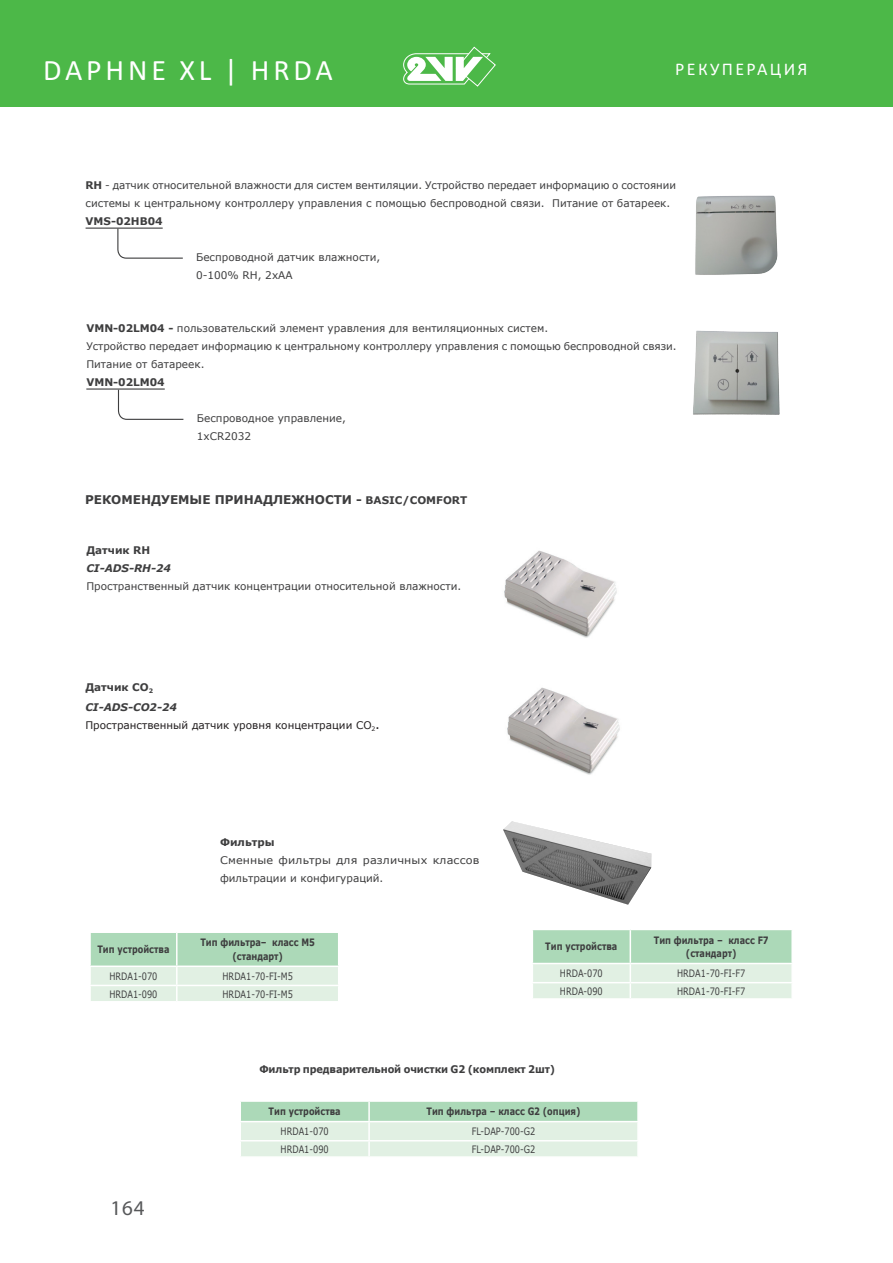
<style>
.page{position:relative;width:893px;height:1263px;background:#fff}
.page>*{position:absolute;margin:0;border:0;box-sizing:border-box;transform-origin:0 0}
.t1{font:30px "Calibri";letter-spacing:.13em;color:#fff}
.t2{font:21px "Myriad Pro";color:#57585a}
.t3{font:18px "Calibri";letter-spacing:.13em;color:#fff}
.t4{font:16.5px "Calibri";color:#231f20}
.Titulek_TM{font:700 12px "Verdana";color:#3e3e3f}
.t5{font:10.5px/18px "Verdana";color:#3e3e3f}
.t6{font:10.5px/18px "Verdana";color:#3e3e3f;scale:1.07 1}
.t7{font:700 10.5px "Verdana";letter-spacing:-.01em;color:#3e3e3f}
.t8{font:700 10.5px "Verdana";letter-spacing:-.01em;color:#3e3e3f;scale:.93 1}
.t9{font:10.5px "Verdana";color:#231f20}
.t10{font:italic 700 10.5px "Verdana";color:#3e3e3f}
.Tabulky_text{font:10.2px "Verdana";color:#3e3e3f;scale:.8 1}
.Tabulky_zahlavi{font:700 10.2px/13.5px "Verdana";color:#3e3e3f;text-align:center;scale:.8 1}
.s1{font-weight:700}
.s2{font-size:10.5px}
</style>
<div class="page">
<div style="left:0;top:0;width:893px;height:107px;background:#4cb848"></div>
<svg style="left:403px;top:46px;width:93px;height:41px"></svg>
<svg style="left:90px;top:932px;width:249px;height:69px;background:#cae6d0"></svg>
<svg style="left:533px;top:929px;width:259px;height:69px;background:#cae6d0"></svg>
<img style="left:503px;top:821px;width:149px;height:84px">
<svg style="left:241px;top:1101px;width:397px;height:55px;background:#d0e9d6"></svg>
<hr style="left:86px;top:228px;width:77px;height:1px;background:#3e3e3f">
<svg style="left:117px;top:227px;width:66px;height:32px"></svg>
<img style="left:695px;top:195px;width:83px;height:80px">
<hr style="left:86px;top:388px;width:79px;height:2px;background:#3e3e3f">
<svg style="left:117px;top:389px;width:67px;height:31px"></svg>
<img style="left:693px;top:330px;width:87px;height:85px">
<img style="left:504px;top:550px;width:113px;height:88px">
<img style="left:507px;top:687px;width:113px;height:88px">
<h1 class="t1" style="left:43px;top:49px;width:291px">DAPHNE XL | HRDA</h1>
<h3 class="t3" style="left:675px;top:57px;width:134px">РЕКУПЕРАЦИЯ</h3>
<p class="t5" style="left:86px;top:176px;width:592px"><span class="s1">RH</span> - датчик относительной влажности для систем вентиляции. Устройство передает информацию о состоянии системы к центральному контроллеру управления с помощью беспроводной связи. Питание от батареек.</p>
<p class="t7" style="left:86px;top:214px;width:79px">VMS-02HB04</p>
<p class="t5" style="left:196px;top:248px;width:186px">Беспроводной датчик влажности,</p>
<p class="t5" style="left:196px;top:266px;width:98px">0-100% RH, 2xAA</p>
<p class="t5" style="left:86px;top:319px;width:463px"><span class="s1">VMN-02LM04 -</span> пользовательский элемент уравления для вентиляционных систем.</p>
<p class="t5" style="left:86px;top:337px;width:592px">Устройство передает информацию к центральному контроллеру управления с помощью беспроводной связи.<br>Питание от батареек.</p>
<p class="t7" style="left:86px;top:375px;width:80px">VMN-02LM04</p>
<p class="t5" style="left:197px;top:409px;width:151px">Беспроводное управление,</p>
<p class="t5" style="left:197px;top:427px;width:56px">1xCR2032</p>
<p class="Titulek_TM" style="left:85px;top:491px;width:384px">РЕКОМЕНДУЕМЫЕ ПРИНАДЛЕЖНОСТИ - <span class="s2">BASIC/COMFORT</span></p>
<p class="t7" style="left:86px;top:543px;width:65px">Датчик RH</p>
<p class="t10" style="left:86px;top:561px;width:86px">CI-‑ADS-‑RH-24</p>
<p class="t5" style="left:86px;top:577px;width:376px">Пространственный датчик концентрации относительной влажности.</p>
<p class="t7" style="left:85px;top:679px;width:69px">Датчик CO<sub>2</sub></p>
<p class="t10" style="left:85px;top:699px;width:93px">CI-‑ADS-CO2-24</p>
<p class="t9" style="left:85px;top:717px;width:292px">Пространственный датчик уровня концентрации CO<sub>2</sub></p>
<p class="t4" style="left:376px;top:711px;width:6px">.</p>
<p class="t7" style="left:220px;top:834px;width:56px">Фильтры</p>
<p class="t6" style="left:220px;top:851px;width:244px">Сменные фильтры для различных классов фильтрации и конфигураций.</p>
<p class="Tabulky_zahlavi" style="left:97px;top:942px;width:92px">Тип устройства</p>
<p class="Tabulky_zahlavi" style="left:200px;top:936px;width:145px">Тип фильтра– класс M5 (стандарт)</p>
<p class="Tabulky_text" style="left:109px;top:969px;width:62px">HRDA1-070</p>
<p class="Tabulky_text" style="left:223px;top:969px;width:90px">HRDA1-70-FI-M5</p>
<p class="Tabulky_text" style="left:109px;top:987px;width:62px">HRDA1-090</p>
<p class="Tabulky_text" style="left:223px;top:987px;width:90px">HRDA1-70-FI-M5</p>
<p class="Tabulky_zahlavi" style="left:545px;top:940px;width:92px">Тип устройства</p>
<p class="Tabulky_zahlavi" style="left:654px;top:933px;width:145px">Тип фильтра – класс F7 (стандарт)</p>
<p class="Tabulky_text" style="left:560px;top:966px;width:55px">HRDA-070</p>
<p class="Tabulky_text" style="left:677px;top:966px;width:87px">HRDA1-70-FI-F7</p>
<p class="Tabulky_text" style="left:560px;top:984px;width:55px">HRDA-090</p>
<p class="Tabulky_text" style="left:677px;top:984px;width:87px">HRDA1-70-FI-F7</p>
<h2 class="t2" style="left:111px;top:1195px;width:35px">164</h2>
<p class="t8" style="left:259px;top:1062px;width:320px">Фильтр предварительной очистки G2 (комплект 2шт)</p>
<p class="Tabulky_zahlavi" style="left:269px;top:1104px;width:92px">Тип устройства</p>
<p class="Tabulky_zahlavi" style="left:427px;top:1104px;width:194px">Тип фильтра – класс G2 (опция)</p>
<p class="Tabulky_text" style="left:281px;top:1124px;width:62px">HRDA1-070</p>
<p class="Tabulky_text" style="left:472px;top:1124px;width:81px">FL-DAP-700-G2</p>
<p class="Tabulky_text" style="left:281px;top:1142px;width:62px">HRDA1-090</p>
<p class="Tabulky_text" style="left:472px;top:1142px;width:81px">FL-DAP-700-G2</p>
</div>
